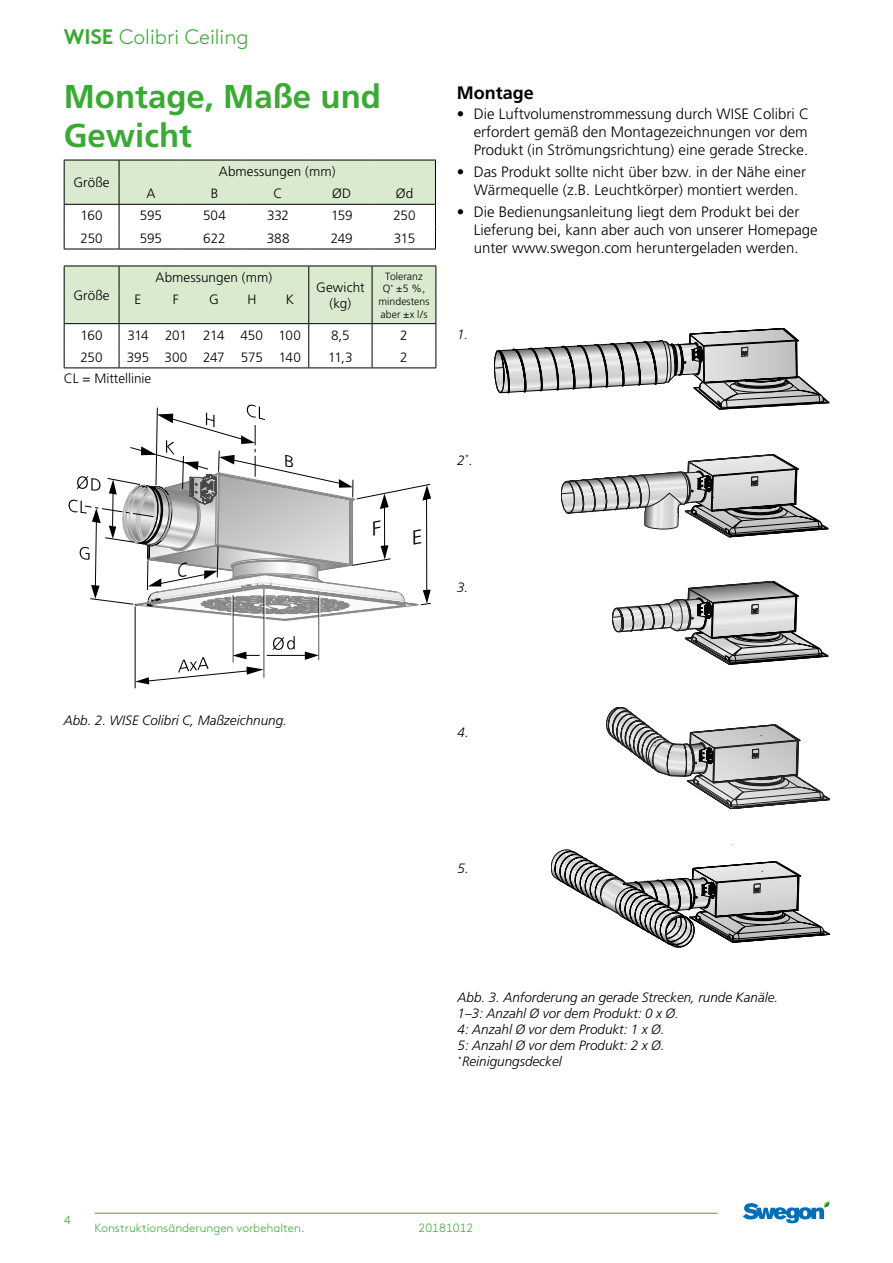
<style>
.page{position:relative;width:893px;height:1263px;background:#fff}
.page>*{position:absolute;margin:0;border:0;box-sizing:border-box;transform-origin:0 0}
.t1{font:700 33px/39.6px "Frutiger";color:#3aaa35}
.t2{font:300 21px "Swegon Brown";color:#3aaa35}
.t3{font:700 18px "Frutiger";color:#000}
.t4{font:300 15px/18px "Frutiger";color:#000}
.t5{font:italic 300 13.5px/16px "Frutiger";color:#000}
.t6{font:300 13.5px/16.2px "Frutiger";color:#000;text-align:center}
.t7{font:300 13.5px "Frutiger";letter-spacing:-.035em;color:#000}
.t8{font:300 12px "Swegon Brown";color:#3aaa35}
.t9{font:300 10.5px/12.6px "Frutiger";color:#000;text-align:center}
.s1{font-weight:700}
</style>
<div class="page">
<hr style="left:64px;top:249px;width:55px;height:1px;background:#000">
<hr style="left:119px;top:249px;width:64px;height:1px;background:#000">
<hr style="left:183px;top:249px;width:63px;height:1px;background:#000">
<hr style="left:246px;top:249px;width:64px;height:1px;background:#000">
<hr style="left:310px;top:249px;width:64px;height:1px;background:#000">
<hr style="left:374px;top:249px;width:62px;height:1px;background:#000">
<svg style="left:64px;top:160px;width:372px;height:89px"></svg>
<hr style="left:64px;top:367px;width:55px;height:1px;background:#000">
<hr style="left:119px;top:367px;width:38px;height:1px;background:#000">
<hr style="left:157px;top:367px;width:38px;height:1px;background:#000">
<hr style="left:195px;top:367px;width:38px;height:1px;background:#000">
<hr style="left:233px;top:367px;width:38px;height:1px;background:#000">
<hr style="left:271px;top:367px;width:38px;height:1px;background:#000">
<hr style="left:309px;top:367px;width:63px;height:1px;background:#000">
<hr style="left:372px;top:367px;width:64px;height:1px;background:#000">
<svg style="left:64px;top:266px;width:373px;height:101px"></svg>
<hr style="left:308px;top:288px;width:1px;height:35px;background:#000">
<hr style="left:119px;top:266px;width:38px;height:1px;background:#000">
<hr style="left:157px;top:266px;width:38px;height:1px;background:#000">
<hr style="left:195px;top:266px;width:38px;height:1px;background:#000">
<hr style="left:233px;top:266px;width:38px;height:1px;background:#000">
<hr style="left:271px;top:266px;width:38px;height:1px;background:#000">
<hr style="left:119px;top:323px;width:38px;height:1px;background:#000">
<hr style="left:157px;top:323px;width:38px;height:1px;background:#000">
<hr style="left:195px;top:323px;width:38px;height:1px;background:#000">
<hr style="left:233px;top:323px;width:38px;height:1px;background:#000">
<hr style="left:271px;top:323px;width:38px;height:1px;background:#000">
<svg style="left:494px;top:328px;width:336px;height:82px"></svg>
<svg style="left:561px;top:454px;width:267px;height:84px"></svg>
<svg style="left:612px;top:581px;width:216px;height:84px"></svg>
<svg style="left:606px;top:707px;width:224px;height:102px"></svg>
<svg style="left:551px;top:845px;width:279px;height:102px"></svg>
<hr style="left:95px;top:1213px;width:623px;height:1px;background:#3aaa35">
<svg style="left:743px;top:1201px;width:87px;height:22px"></svg>
<svg style="left:69px;top:404px;width:362px;height:285px"></svg>
<h2 class="t2" style="left:64px;top:22px;width:186px"><span class="s1">WISE</span> Colibri Ceiling</h2>
<h1 class="t1" style="left:64px;top:77px;width:319px">Montage, Maße und<br>Gewicht</h1>
<p class="t6" style="left:74px;top:175px;width:38px">Größe</p>
<p class="t6" style="left:219px;top:164px;width:118px">Abmessungen (mm)</p>
<p class="t6" style="left:146px;top:186px;width:11px">A</p>
<p class="t6" style="left:211px;top:186px;width:9px">B</p>
<p class="t6" style="left:274px;top:186px;width:11px">C</p>
<p class="t6" style="left:332px;top:186px;width:21px">ØD</p>
<p class="t6" style="left:396px;top:186px;width:19px">Ød</p>
<p class="t6" style="left:81px;top:208px;width:24px">160</p>
<p class="t6" style="left:140px;top:208px;width:24px">595</p>
<p class="t6" style="left:203px;top:208px;width:24px">504</p>
<p class="t6" style="left:267px;top:208px;width:24px">332</p>
<p class="t6" style="left:331px;top:208px;width:23px">159</p>
<p class="t6" style="left:393px;top:208px;width:24px">250</p>
<p class="t6" style="left:80px;top:230px;width:24px">250</p>
<p class="t6" style="left:140px;top:230px;width:24px">595</p>
<p class="t6" style="left:203px;top:230px;width:24px">622</p>
<p class="t6" style="left:267px;top:230px;width:24px">388</p>
<p class="t6" style="left:331px;top:230px;width:24px">249</p>
<p class="t6" style="left:394px;top:230px;width:23px">315</p>
<p class="t6" style="left:74px;top:287px;width:38px">Größe</p>
<p class="t6" style="left:155px;top:269px;width:118px">Abmessungen (mm)</p>
<p class="t6" style="left:135px;top:292px;width:8px">E</p>
<p class="t6" style="left:173px;top:292px;width:7px">F</p>
<p class="t6" style="left:209px;top:292px;width:11px">G</p>
<p class="t6" style="left:247px;top:292px;width:11px">H</p>
<p class="t6" style="left:286px;top:292px;width:10px">K</p>
<p class="t6" style="left:316px;top:279px;width:50px">Gewicht (kg)</p>
<p class="t9" style="left:378px;top:270px;width:52px">Toleranz<br>Q<sup>*</sup> ±5 %, mindestens aber ±x l/s</p>
<p class="t6" style="left:81px;top:327px;width:24px">160</p>
<p class="t7" style="left:127px;top:327px;width:175px">314 201 214 450 100</p>
<p class="t6" style="left:331px;top:327px;width:20px">8,5</p>
<p class="t6" style="left:400px;top:327px;width:9px">2</p>
<p class="t6" style="left:80px;top:349px;width:24px">250</p>
<p class="t6" style="left:127px;top:349px;width:176px">395 300 247 575 140</p>
<p class="t6" style="left:328px;top:349px;width:26px">11,3</p>
<p class="t6" style="left:400px;top:349px;width:9px">2</p>
<p class="t6" style="left:64px;top:371px;width:89px">CL = Mittellinie</p>
<p class="t3" style="left:457px;top:82px;width:79px">Montage</p>
<p class="t4" style="left:474px;top:105px;width:337px;text-align:justify;text-indent:-17px">• Die Luftvolumenstrommessung durch WISE Colibri C erfordert gemäß den Montagezeichnungen vor dem Produkt (in Strömungsrichtung) eine gerade Strecke.</p>
<p class="t4" style="left:474px;top:163px;width:334px;text-indent:-17px">• Das Produkt sollte nicht über bzw. in der Nähe einer<br>Wärmequelle (z.B. Leuchtkörper) montiert werden.</p>
<p class="t4" style="left:474px;top:203px;width:345px;text-indent:-17px">• Die Bedienungsanleitung liegt dem Produkt bei der<br>Lieferung bei, kann aber auch von unserer Homepage unter www.swegon.com heruntergeladen werden.</p>
<p class="t5" style="left:457px;top:326px;width:13px">1.</p>
<p class="t5" style="left:457px;top:452px;width:17px">2<sup>*</sup>.</p>
<p class="t5" style="left:457px;top:580px;width:13px">3.</p>
<p class="t5" style="left:64px;top:712px;width:225px">Abb. 2. WISE Colibri C, Maßzeichnung.</p>
<p class="t5" style="left:458px;top:724px;width:13px">4.</p>
<p class="t5" style="left:458px;top:861px;width:13px">5.</p>
<p class="t5" style="left:458px;top:989px;width:322px">Abb. 3. Anforderung an gerade Strecken, runde Kanäle.<br>1–3: Anzahl Ø vor dem Produkt: 0 x Ø.<br>4: Anzahl Ø vor dem Produkt: 1 x Ø.<br>5: Anzahl Ø vor dem Produkt: 2 x Ø.<br><sup>*</sup>Reinigungsdeckel</p>
<p class="t8" style="left:64px;top:1211px;width:8px">4</p>
<p class="t8" style="left:95px;top:1219px;width:212px">Konstruktionsänderungen vorbehalten.</p>
<p class="t8" style="left:419px;top:1219px;width:56px">20181012</p>
</div>
